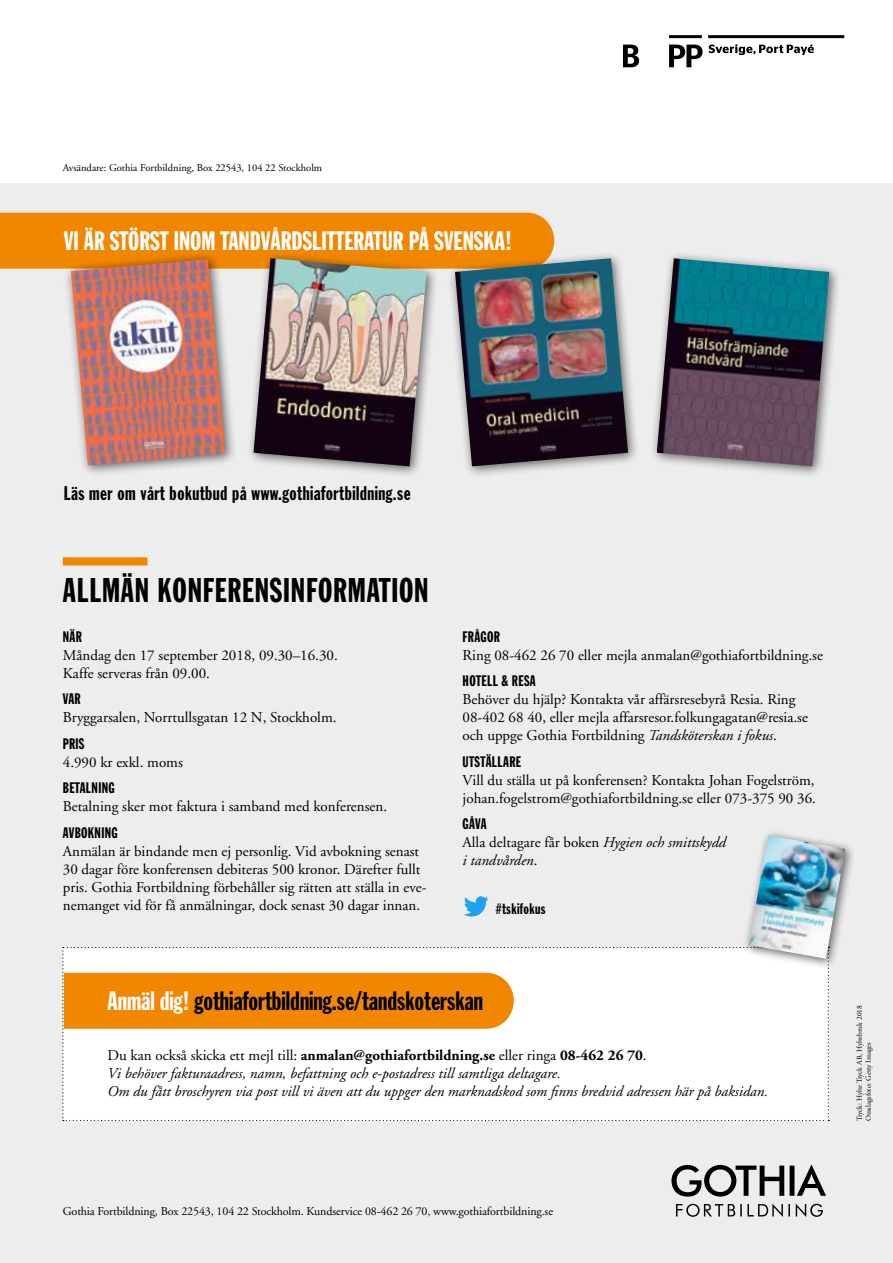
<style>
.page{position:relative;width:893px;height:1263px;background:#fff}
.page>*{position:absolute;margin:0;border:0;box-sizing:border-box;transform-origin:0 0}
.t1{font:33.75px "Franklin Gothic Extra Cond";letter-spacing:.025em;color:#000}
.t2{font:26.25px "Franklin Gothic Extra Cond";color:#000}
.t3{font:26.25px "Franklin Gothic Extra Cond";color:#fff}
.t4{font:19.5px "Franklin Gothic Extra Cond";letter-spacing:.025em;color:#000}
.t5{font:15px/18px "Adobe Garamond";color:#000}
.t6{font:italic 15px/18px "Adobe Garamond";color:#000}
.t7{font:15px "Franklin Gothic Extra Cond";letter-spacing:.025em;color:#000}
.t8{font:12px "Adobe Garamond";letter-spacing:-.01em;color:#000}
.t9{font:10.5px "Adobe Garamond";color:#000}
.t10{font:7.5px "Adobe Garamond Pro";color:#000}
.t11{font:7.5px "Adobe Garamond";color:#000}
.s1{font-style:italic}
.s2{font-style:normal}
.s3{color:#fff}
.s4{font-weight:700;font-style:normal}
</style>
<div class="page">
<div style="left:0;top:183px;width:893px;height:1080px;background:#ededed"></div>
<svg style="left:62px;top:947px;width:767px;height:174px;background:#fbe7ce"></svg>
<div style="left:63px;top:557px;width:85px;height:8px;background:#f18700"></div>
<svg style="left:676px;top:1203px;width:147px;height:14px"></svg>
<svg style="left:671px;top:1164px;width:155px;height:32px"></svg>
<div style="left:742px;top:829px;width:114px;height:140px;background:#000;opacity:.6"></div>
<img style="left:749px;top:835px;width:96px;height:124px">
<svg style="left:464px;top:896px;width:24px;height:20px"></svg>
<div style="left:0;top:213px;width:554px;height:56px;background:#f18700"></div>
<div style="left:63px;top:252px;width:174px;height:225px;background:#000;opacity:.6"></div>
<img style="left:71px;top:259px;width:154px;height:207px">
<div style="left:246px;top:251px;width:192px;height:227px;background:#000;opacity:.6"></div>
<img style="left:253px;top:258px;width:174px;height:208px">
<div style="left:448px;top:251px;width:192px;height:227px;background:#000;opacity:.6"></div>
<img style="left:455px;top:258px;width:173px;height:208px">
<div style="left:649px;top:251px;width:192px;height:227px;background:#000;opacity:.6"></div>
<img style="left:657px;top:258px;width:172px;height:208px">
<hr style="left:669px;top:35px;width:33px;height:3px;background:#000">
<hr style="left:708px;top:35px;width:136px;height:3px;background:#000">
<svg style="left:709px;top:44px;width:105px;height:11px"></svg>
<svg style="left:669px;top:45px;width:34px;height:22px"></svg>
<svg style="left:623px;top:45px;width:16px;height:22px"></svg>
<p class="t9" style="left:63px;top:162px;width:261px">Avsändare: Gothia Fortbildning, Box 22543, 104 22 Stockholm</p>
<h2 class="t3" style="left:64px;top:226px;width:450px">VI ÄR STÖRST INOM TANDVÅRDSLITTERATUR PÅ SVENSKA!</h2>
<h3 class="t4" style="left:64px;top:482px;width:348px">Läs mer om vårt bokutbud på www.gothiafortbildning.se</h3>
<h1 class="t1" style="left:63px;top:572px;width:367px">ALLMÄN KONFERENSINFORMATION</h1>
<p class="t7" style="left:63px;top:628px;width:21px">NÄR</p>
<p class="t5" style="left:63px;top:646px;width:276px">Måndag den 17 september 2018, 09.30–16.30.<br>Kaffe serveras från 09.00.</p>
<p class="t7" style="left:63px;top:691px;width:19px">VAR</p>
<p class="t5" style="left:63px;top:709px;width:275px">Bryggarsalen, Norrtullsgatan 12 N, Stockholm.</p>
<p class="t7" style="left:63px;top:735px;width:23px">PRIS</p>
<p class="t5" style="left:63px;top:753px;width:122px">4.990 kr exkl. moms</p>
<p class="t7" style="left:63px;top:780px;width:53px">BETALNING</p>
<p class="t5" style="left:63px;top:798px;width:326px">Betalning sker mot faktura i samband med konferensen.</p>
<p class="t7" style="left:63px;top:824px;width:56px">AVBOKNING</p>
<p class="t5" style="left:63px;top:842px;width:365px">Anmälan är bindande men ej personlig. Vid avbokning senast 30 dagar före konferensen debiteras 500 kronor. Därefter fullt pris. Gothia Fortbildning förbehåller sig rätten att ställa in eve&shy;nemanget vid för få anmälningar, dock senast 30 dagar innan.</p>
<p class="t7" style="left:463px;top:628px;width:39px">FRÅGOR</p>
<p class="t5" style="left:463px;top:646px;width:362px">Ring 08-462 26 70 eller mejla anmalan@gothiafortbildning.se</p>
<p class="t7" style="left:463px;top:673px;width:75px">HOTELL &amp; RESA</p>
<p class="t5" style="left:463px;top:691px;width:347px">Behöver du hjälp? Kontakta vår affärsresebyrå Resia. Ring<br>08-402 68 40, eller mejla affarsresor.folkungagatan@resia.se och uppge Gothia Fortbildning <span class="s1">Tandsköterskan i fokus</span>.</p>
<p class="t7" style="left:463px;top:753px;width:60px">UTSTÄLLARE</p>
<p class="t5" style="left:463px;top:771px;width:355px">Vill du ställa ut på konferensen? Kontakta Johan Fogelström, johan.fogelstrom@gothiafortbildning.se eller 073-375 90 36.</p>
<p class="t7" style="left:463px;top:816px;width:26px">GÅVA</p>
<p class="t6" style="left:463px;top:834px;width:265px"><span class="s2">Alla deltagare får boken</span> Hygien och smittskydd i tandvården<span class="s2">.</span></p>
<p class="t7" style="left:496px;top:900px;width:51px">#tskifokus</p>
<h2 class="t2" style="left:108px;top:987px;width:377px"><span class="s3">Anmäl dig!</span> gothiafortbildning.se/tandskoterskan</h2>
<p class="t6" style="left:108px;top:1047px;width:662px"><span class="s2">Du kan också skicka ett mejl till:</span> <span class="s4">anmalan@gothiafortbildning.se</span> <span class="s2">eller ringa</span> <span class="s4">08-462 26 70</span><span class="s2">.<br></span>Vi behöver fakturaadress, namn, befattning och e-postadress till samtliga deltagare.<br>Om du fått broschyren via post vill vi även att du uppger den marknadskod som finns bredvid adressen här på baksidan.</p>
<p class="t10" style="left:855px;top:1121px;width:118px;rotate:-90deg">Tryck: Hylte Tryck AB, Hyltebruk 2018</p>
<p class="t11" style="left:864px;top:1121px;width:80px;rotate:-90deg">Omslagsfoto: Getty Images</p>
<p class="t8" style="left:63px;top:1205px;width:492px">Gothia Fortbildning, Box 22543, 104 22 Stockholm. Kundservice 08-462 26 70, www.gothiafortbildning.se</p>
</div>
